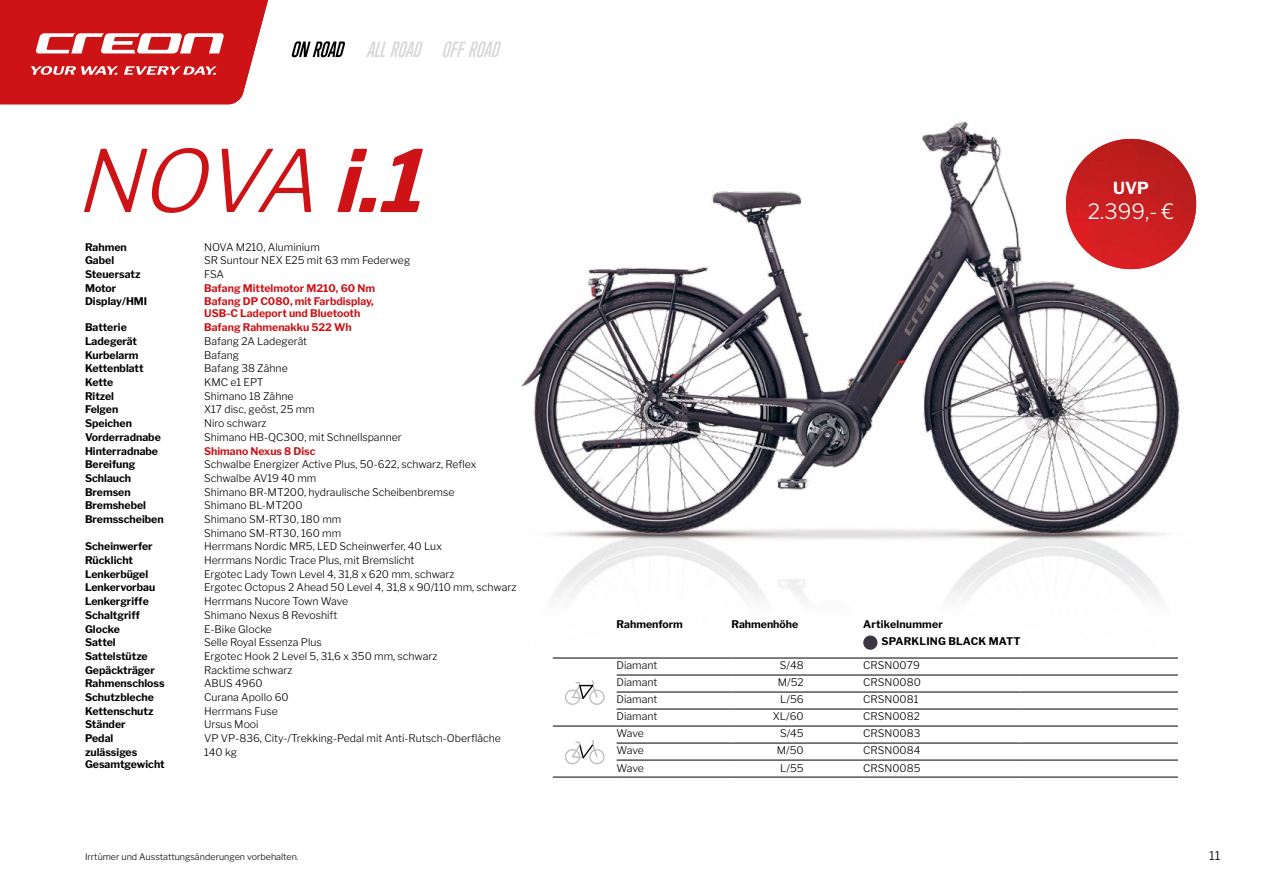
<style>
.page{position:relative;width:1263px;height:893px;background:#fff}
.page>*{position:absolute;margin:0;border:0;box-sizing:border-box;transform-origin:0 0}
.t1{font:italic 300 85.2px "Libre Franklin";color:#cd1316}
.t2{font:300 21px "Libre Franklin";color:#fff}
.t3{font:700 16.5px "Libre Franklin";color:#fff}
.t4{font:300 12px "Libre Franklin";color:#000;scale:1.04 1}
.t5{font:300 10.5px "Libre Franklin";color:#000}
.t6{font:700 10.5px/12.6px "Libre Franklin";color:#000}
.t7{font:700 10.5px "Libre Franklin";color:#cd1316}
.t8{font:700 10.5px "Libre Franklin";letter-spacing:.02em;color:#000}
.t9{font:300 9px "Libre Franklin";color:#000}
.s1{font-weight:700}
</style>
<div class="page">
<img style="left:521px;top:121px;width:676px;height:538px">
<svg style="left:0;top:0;width:268px;height:104px;background:#d43639"></svg>
<svg style="left:366px;top:41px;width:57px;height:16px"></svg>
<svg style="left:442px;top:41px;width:59px;height:16px"></svg>
<svg style="left:291px;top:41px;width:54px;height:16px"></svg>
<hr style="left:553px;top:658px;width:64px;height:1px;background:#000">
<hr style="left:617px;top:658px;width:114px;height:1px;background:#000">
<hr style="left:731px;top:658px;width:132px;height:1px;background:#000">
<hr style="left:863px;top:658px;width:157px;height:1px;background:#000">
<hr style="left:1020px;top:658px;width:158px;height:1px;background:#000">
<hr style="left:617px;top:675px;width:114px;height:1px;background:#000">
<hr style="left:731px;top:675px;width:132px;height:1px;background:#000">
<hr style="left:863px;top:675px;width:157px;height:1px;background:#000">
<hr style="left:1020px;top:675px;width:158px;height:1px;background:#000">
<hr style="left:617px;top:692px;width:114px;height:1px;background:#000">
<hr style="left:731px;top:692px;width:132px;height:1px;background:#000">
<hr style="left:863px;top:692px;width:157px;height:1px;background:#000">
<hr style="left:1020px;top:692px;width:158px;height:1px;background:#000">
<hr style="left:617px;top:709px;width:114px;height:1px;background:#000">
<hr style="left:731px;top:709px;width:132px;height:1px;background:#000">
<hr style="left:863px;top:709px;width:157px;height:1px;background:#000">
<hr style="left:1020px;top:709px;width:158px;height:1px;background:#000">
<hr style="left:553px;top:726px;width:64px;height:1px;background:#000">
<hr style="left:617px;top:726px;width:114px;height:1px;background:#000">
<hr style="left:731px;top:726px;width:132px;height:1px;background:#000">
<hr style="left:863px;top:726px;width:157px;height:1px;background:#000">
<hr style="left:1020px;top:726px;width:158px;height:1px;background:#000">
<hr style="left:617px;top:743px;width:114px;height:1px;background:#000">
<hr style="left:731px;top:743px;width:132px;height:1px;background:#000">
<hr style="left:863px;top:743px;width:157px;height:1px;background:#000">
<hr style="left:1020px;top:743px;width:158px;height:1px;background:#000">
<hr style="left:617px;top:760px;width:114px;height:1px;background:#000">
<hr style="left:731px;top:760px;width:132px;height:1px;background:#000">
<hr style="left:863px;top:760px;width:157px;height:1px;background:#000">
<hr style="left:1020px;top:760px;width:158px;height:1px;background:#000">
<hr style="left:553px;top:777px;width:64px;height:1px;background:#000">
<hr style="left:617px;top:777px;width:114px;height:1px;background:#000">
<hr style="left:731px;top:777px;width:132px;height:1px;background:#000">
<hr style="left:863px;top:777px;width:157px;height:1px;background:#000">
<hr style="left:1020px;top:777px;width:158px;height:1px;background:#000">
<div style="left:863px;top:635px;width:14px;height:15px;background:#3b3644;border-radius:50%"></div>
<svg style="left:565px;top:680px;width:40px;height:25px"></svg>
<svg style="left:565px;top:740px;width:40px;height:24px"></svg>
<img style="left:1066px;top:139px;width:130px;height:130px;border-radius:65px">
<p class="t1" style="left:75px;top:114px;width:379px">NOVA <span class="s1">i.1</span></p>
<p class="t6" style="left:85px;top:240px;width:43px">Rahmen</p>
<p class="t5" style="left:204px;top:238px;width:117px">NOVA M210, Aluminium</p>
<p class="t6" style="left:85px;top:253px;width:31px">Gabel</p>
<p class="t5" style="left:204px;top:252px;width:208px">SR Suntour NEX E25 mit 63 mm Federweg</p>
<p class="t6" style="left:85px;top:267px;width:57px">Steuersatz</p>
<p class="t5" style="left:204px;top:266px;width:22px">FSA</p>
<p class="t6" style="left:85px;top:281px;width:33px">Motor</p>
<p class="t7" style="left:204px;top:279px;width:173px">Bafang Mittelmotor M210, 60 Nm</p>
<p class="t6" style="left:85px;top:294px;width:64px">Display/HMI</p>
<p class="t7" style="left:204px;top:293px;width:171px">Bafang DP C080, mit Farbdisplay,</p>
<p class="t7" style="left:204px;top:305px;width:158px">USB-C Ladeport und Bluetooth</p>
<p class="t6" style="left:85px;top:320px;width:43px">Batterie</p>
<p class="t7" style="left:204px;top:319px;width:149px">Bafang Rahmenakku 522 Wh</p>
<p class="t6" style="left:85px;top:334px;width:54px">Ladegerät</p>
<p class="t5" style="left:204px;top:333px;width:105px">Bafang 2A Ladegerät</p>
<p class="t6" style="left:85px;top:348px;width:55px">Kurbelarm</p>
<p class="t5" style="left:204px;top:347px;width:36px">Bafang</p>
<p class="t6" style="left:85px;top:361px;width:60px">Kettenblatt</p>
<p class="t5" style="left:204px;top:360px;width:85px">Bafang 38 Zähne</p>
<p class="t6" style="left:85px;top:375px;width:30px">Kette</p>
<p class="t5" style="left:204px;top:374px;width:61px">KMC e1 EPT</p>
<p class="t6" style="left:85px;top:389px;width:31px">Ritzel</p>
<p class="t5" style="left:204px;top:388px;width:91px">Shimano 18 Zähne</p>
<p class="t6" style="left:85px;top:402px;width:35px">Felgen</p>
<p class="t5" style="left:204px;top:401px;width:112px">X17 disc, geöst, 25 mm</p>
<p class="t6" style="left:85px;top:416px;width:48px">Speichen</p>
<p class="t5" style="left:204px;top:415px;width:64px">Niro schwarz</p>
<p class="t6" style="left:85px;top:430px;width:77px">Vorderradnabe</p>
<p class="t5" style="left:204px;top:429px;width:199px">Shimano HB-QC300, mit Schnellspanner</p>
<p class="t6" style="left:85px;top:443px;width:75px">Hinterradnabe</p>
<p class="t7" style="left:204px;top:442px;width:113px">Shimano Nexus 8 Disc</p>
<p class="t6" style="left:85px;top:457px;width:52px">Bereifung</p>
<p class="t5" style="left:204px;top:456px;width:274px">Schwalbe Energizer Active Plus, 50-622, schwarz, Reflex</p>
<p class="t6" style="left:85px;top:471px;width:48px">Schlauch</p>
<p class="t5" style="left:204px;top:470px;width:114px">Schwalbe AV19 40 mm</p>
<p class="t6" style="left:85px;top:485px;width:47px">Bremsen</p>
<p class="t5" style="left:204px;top:484px;width:252px">Shimano BR-MT200, hydraulische Scheibenbremse</p>
<p class="t6" style="left:85px;top:498px;width:63px">Bremshebel</p>
<p class="t5" style="left:204px;top:497px;width:100px">Shimano BL-MT200</p>
<p class="t6" style="left:85px;top:512px;width:80px">Bremsscheiben</p>
<p class="t5" style="left:204px;top:511px;width:139px">Shimano SM-RT30, 180 mm</p>
<p class="t5" style="left:204px;top:525px;width:139px">Shimano SM-RT30, 160 mm</p>
<p class="t6" style="left:85px;top:539px;width:69px">Scheinwerfer</p>
<p class="t5" style="left:204px;top:538px;width:239px">Herrmans Nordic MR5, LED Scheinwerfer, 40 Lux</p>
<p class="t6" style="left:85px;top:553px;width:49px">Rücklicht</p>
<p class="t5" style="left:204px;top:552px;width:212px">Herrmans Nordic Trace Plus, mit Bremslicht</p>
<p class="t6" style="left:85px;top:567px;width:65px">Lenkerbügel</p>
<p class="t5" style="left:204px;top:566px;width:252px">Ergotec Lady Town Level 4, 31,8 x 620 mm, schwarz</p>
<p class="t6" style="left:85px;top:580px;width:72px">Lenkervorbau</p>
<p class="t5" style="left:204px;top:579px;width:314px">Ergotec Octopus 2 Ahead 50 Level 4, 31,8 x 90/110 mm, schwarz</p>
<p class="t6" style="left:85px;top:594px;width:65px">Lenkergriffe</p>
<p class="t5" style="left:204px;top:593px;width:146px">Herrmans Nucore Town Wave</p>
<p class="t6" style="left:85px;top:608px;width:56px">Schaltgriff</p>
<p class="t5" style="left:204px;top:607px;width:135px">Shimano Nexus 8 Revoshift</p>
<p class="t6" style="left:85px;top:621px;width:36px">Glocke</p>
<p class="t5" style="left:204px;top:620px;width:69px">E-Bike Glocke</p>
<p class="t6" style="left:85px;top:635px;width:32px">Sattel</p>
<p class="t5" style="left:204px;top:634px;width:119px">Selle Royal Essenza Plus</p>
<p class="t6" style="left:85px;top:649px;width:64px">Sattelstütze</p>
<p class="t5" style="left:204px;top:648px;width:235px">Ergotec Hook 2 Level 5, 31,6 x 350 mm, schwarz</p>
<p class="t6" style="left:85px;top:663px;width:71px">Gepäckträger</p>
<p class="t5" style="left:204px;top:662px;width:90px">Racktime schwarz</p>
<p class="t6" style="left:85px;top:676px;width:81px">Rahmenschloss</p>
<p class="t5" style="left:204px;top:675px;width:60px">ABUS 4960</p>
<p class="t6" style="left:85px;top:690px;width:70px">Schutzbleche</p>
<p class="t5" style="left:204px;top:689px;width:86px">Curana Apollo 60</p>
<p class="t6" style="left:85px;top:704px;width:70px">Kettenschutz</p>
<p class="t5" style="left:204px;top:703px;width:75px">Herrmans Fuse</p>
<p class="t6" style="left:85px;top:717px;width:42px">Ständer</p>
<p class="t5" style="left:204px;top:716px;width:56px">Ursus Mooi</p>
<p class="t6" style="left:85px;top:731px;width:30px">Pedal</p>
<p class="t5" style="left:204px;top:730px;width:298px">VP VP-836, City-/Trekking-Pedal mit Anti-Rutsch-Oberfläche</p>
<p class="t6" style="left:85px;top:745px;width:81px">zulässiges<br>Gesamtgewicht</p>
<p class="t5" style="left:204px;top:744px;width:34px">140 kg</p>
<p class="t9" style="left:85px;top:850px;width:215px">Irrtümer und Ausstattungsänderungen vorbehalten.</p>
<p class="t3" style="left:1113px;top:175px;width:37px">UVP</p>
<p class="t2" style="left:1088px;top:195px;width:88px">2.399,- €</p>
<p class="t6" style="left:617px;top:617px;width:68px">Rahmenform</p>
<p class="t6" style="left:731px;top:617px;width:68px">Rahmenhöhe</p>
<p class="t8" style="left:863px;top:616px;width:81px">Artikelnummer</p>
<p class="t8" style="left:882px;top:633px;width:140px">SPARKLING BLACK MATT</p>
<p class="t5" style="left:617px;top:657px;width:42px">Diamant</p>
<p class="t5" style="left:780px;top:657px;width:25px">S/48</p>
<p class="t5" style="left:863px;top:657px;width:58px">CRSN0079</p>
<p class="t5" style="left:617px;top:674px;width:42px">Diamant</p>
<p class="t5" style="left:778px;top:674px;width:27px">M/52</p>
<p class="t5" style="left:863px;top:674px;width:59px">CRSN0080</p>
<p class="t5" style="left:617px;top:691px;width:42px">Diamant</p>
<p class="t5" style="left:780px;top:691px;width:25px">L/56</p>
<p class="t5" style="left:863px;top:691px;width:57px">CRSN0081</p>
<p class="t5" style="left:617px;top:708px;width:42px">Diamant</p>
<p class="t5" style="left:773px;top:708px;width:32px">XL/60</p>
<p class="t5" style="left:863px;top:708px;width:58px">CRSN0082</p>
<p class="t5" style="left:617px;top:725px;width:29px">Wave</p>
<p class="t5" style="left:780px;top:725px;width:25px">S/45</p>
<p class="t5" style="left:863px;top:725px;width:59px">CRSN0083</p>
<p class="t5" style="left:617px;top:742px;width:29px">Wave</p>
<p class="t5" style="left:777px;top:742px;width:28px">M/50</p>
<p class="t5" style="left:863px;top:742px;width:59px">CRSN0084</p>
<p class="t5" style="left:617px;top:759px;width:29px">Wave</p>
<p class="t5" style="left:780px;top:759px;width:25px">L/55</p>
<p class="t5" style="left:863px;top:759px;width:59px">CRSN0085</p>
<p class="t4" style="left:1209px;top:846px;width:12px">11</p>
</div>
